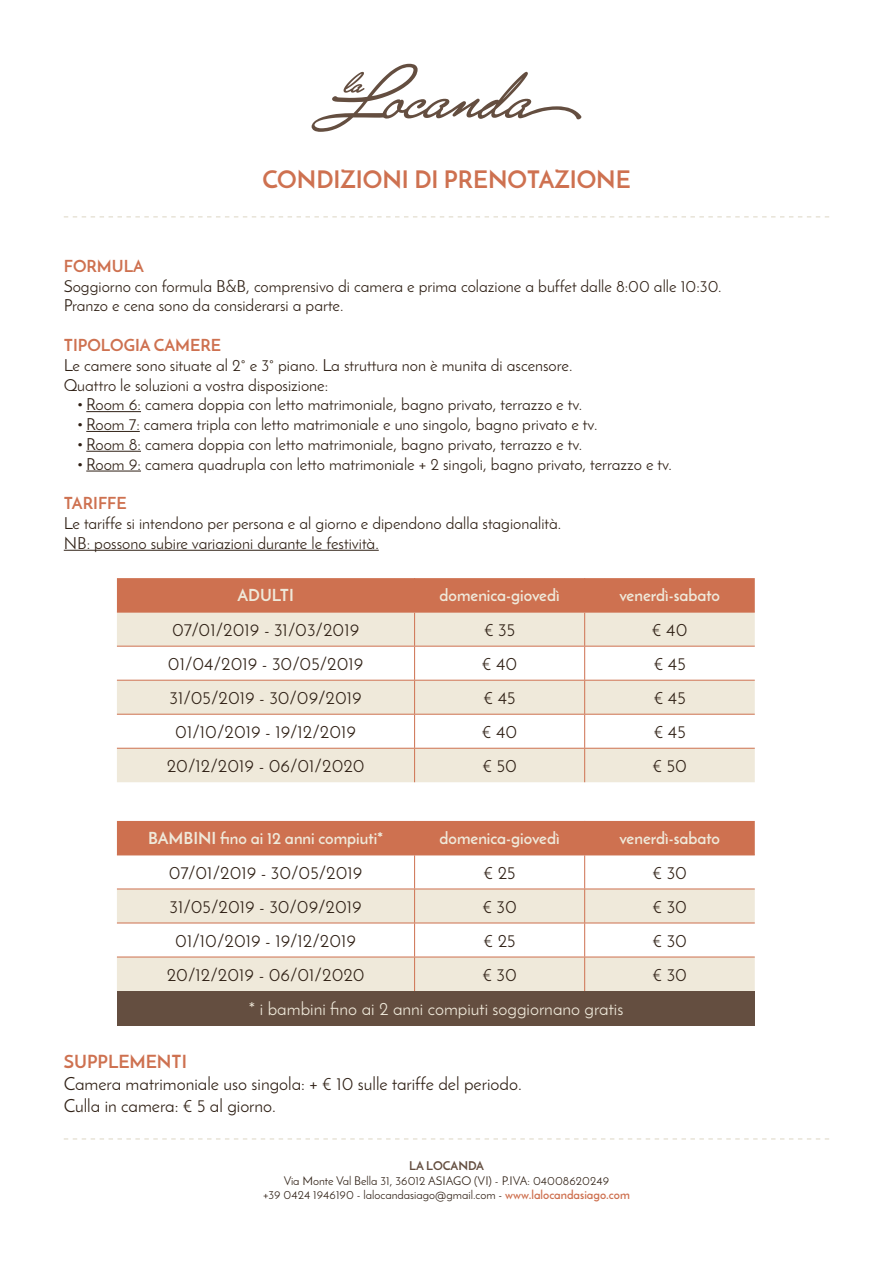
<style>
.page{position:relative;width:893px;height:1263px;background:#fff}
.page>*{position:absolute;margin:0;border:0;box-sizing:border-box;transform-origin:0 0}
.t1{font:700 24px "Josefin Sans";color:#ce7150}
.PARAGRAFO{font:18px "Josefin Sans";color:#2f2015}
.PARAGRAFO-2{font:18px "Josefin Sans";color:#efe9da}
.PARAGRAFO-3{font:700 18px "Josefin Sans";color:#ce7150}
.PARAGRAFO-4{font:16.5px "Josefin Sans";color:#2f2015}
.PARAGRAFO-5{font:700 16.5px "Josefin Sans";color:#efe9da}
.PARAGRAFO-6{font:700 16.5px "Josefin Sans";color:#ce7150}
.PARAGRAFO-7{font:12px "Josefin Sans";color:#2f2015}
.PARAGRAFO-8{font:700 12px "Josefin Sans";color:#644e40}
.s1{font-weight:700;color:#ce7150}
</style>
<div class="page">
<hr style="left:86px;top:411px;width:55px;height:1px;background:#2f2015">
<hr style="left:86px;top:431px;width:54px;height:1px;background:#2f2015">
<hr style="left:86px;top:451px;width:55px;height:1px;background:#2f2015">
<hr style="left:86px;top:471px;width:55px;height:1px;background:#2f2015">
<hr style="left:64px;top:550px;width:315px;height:1px;background:#2f2015">
<svg style="left:312px;top:64px;width:269px;height:68px"></svg>
<svg style="left:64px;top:216px;width:765px;height:1px"></svg>
<div style="left:117px;top:578px;width:638px;height:34px;background:#ce7150"></div>
<svg style="left:117px;top:613px;width:638px;height:169px;fill:#efe9da"></svg>
<hr style="left:414px;top:578px;width:1px;height:34px;background:#ce7150">
<hr style="left:584px;top:578px;width:1px;height:34px;background:#ce7150">
<hr style="left:117px;top:612px;width:298px;height:1px;background:#ce7150">
<hr style="left:415px;top:612px;width:170px;height:1px;background:#ce7150">
<hr style="left:414px;top:612px;width:1px;height:34px;background:#ce7150">
<hr style="left:585px;top:612px;width:170px;height:1px;background:#ce7150">
<hr style="left:584px;top:612px;width:1px;height:34px;background:#ce7150">
<hr style="left:117px;top:646px;width:298px;height:1px;background:#ce7150">
<hr style="left:415px;top:646px;width:170px;height:1px;background:#ce7150">
<hr style="left:414px;top:646px;width:1px;height:34px;background:#ce7150">
<hr style="left:585px;top:646px;width:170px;height:1px;background:#ce7150">
<hr style="left:584px;top:646px;width:1px;height:34px;background:#ce7150">
<hr style="left:117px;top:680px;width:298px;height:1px;background:#ce7150">
<hr style="left:415px;top:680px;width:170px;height:1px;background:#ce7150">
<hr style="left:414px;top:680px;width:1px;height:34px;background:#ce7150">
<hr style="left:585px;top:680px;width:170px;height:1px;background:#ce7150">
<hr style="left:584px;top:680px;width:1px;height:34px;background:#ce7150">
<hr style="left:414px;top:714px;width:1px;height:34px;background:#ce7150">
<hr style="left:584px;top:714px;width:1px;height:34px;background:#ce7150">
<hr style="left:414px;top:749px;width:1px;height:33px;background:#ce7150">
<hr style="left:584px;top:749px;width:1px;height:33px;background:#ce7150">
<hr style="left:117px;top:714px;width:298px;height:1px;background:#ce7150">
<hr style="left:415px;top:714px;width:170px;height:1px;background:#ce7150">
<hr style="left:585px;top:714px;width:170px;height:1px;background:#ce7150">
<hr style="left:117px;top:748px;width:298px;height:1px;background:#ce7150">
<hr style="left:415px;top:748px;width:170px;height:1px;background:#ce7150">
<hr style="left:585px;top:748px;width:170px;height:1px;background:#ce7150">
<div style="left:117px;top:821px;width:638px;height:33px;background:#ce7150"></div>
<svg style="left:117px;top:889px;width:638px;height:102px;fill:#efe9da"></svg>
<div style="left:117px;top:991px;width:638px;height:34px;background:#644e40"></div>
<hr style="left:414px;top:821px;width:1px;height:33px;background:#ce7150">
<hr style="left:584px;top:821px;width:1px;height:33px;background:#ce7150">
<hr style="left:117px;top:854px;width:298px;height:1px;background:#ce7150">
<hr style="left:415px;top:854px;width:170px;height:1px;background:#ce7150">
<hr style="left:414px;top:855px;width:1px;height:33px;background:#ce7150">
<hr style="left:585px;top:854px;width:170px;height:1px;background:#ce7150">
<hr style="left:584px;top:855px;width:1px;height:33px;background:#ce7150">
<hr style="left:117px;top:888px;width:298px;height:1px;background:#ce7150">
<hr style="left:415px;top:888px;width:170px;height:1px;background:#ce7150">
<hr style="left:414px;top:889px;width:1px;height:34px;background:#ce7150">
<hr style="left:585px;top:888px;width:170px;height:1px;background:#ce7150">
<hr style="left:584px;top:889px;width:1px;height:34px;background:#ce7150">
<hr style="left:414px;top:923px;width:1px;height:34px;background:#ce7150">
<hr style="left:584px;top:923px;width:1px;height:34px;background:#ce7150">
<hr style="left:414px;top:957px;width:1px;height:34px;background:#ce7150">
<hr style="left:584px;top:957px;width:1px;height:34px;background:#ce7150">
<hr style="left:117px;top:923px;width:298px;height:1px;background:#ce7150">
<hr style="left:415px;top:923px;width:170px;height:1px;background:#ce7150">
<hr style="left:585px;top:923px;width:170px;height:1px;background:#ce7150">
<hr style="left:117px;top:957px;width:298px;height:1px;background:#ce7150">
<hr style="left:415px;top:957px;width:170px;height:1px;background:#ce7150">
<hr style="left:585px;top:957px;width:170px;height:1px;background:#ce7150">
<svg style="left:64px;top:1138px;width:765px;height:1px"></svg>
<p class="t1" style="left:262px;top:165px;width:370px">CONDIZIONI DI PRENOTAZIONE</p>
<p class="PARAGRAFO-6" style="left:64px;top:256px;width:82px">FORMULA</p>
<p class="PARAGRAFO-4" style="left:64px;top:276px;width:659px">Soggiorno con formula B&amp;B, comprensivo di camera e prima colazione a buffet dalle 8:00 alle 10:30.</p>
<p class="PARAGRAFO-4" style="left:64px;top:296px;width:281px">Pranzo e cena sono da considerarsi a parte.</p>
<p class="PARAGRAFO-6" style="left:64px;top:335px;width:159px">TIPOLOGIA CAMERE</p>
<p class="PARAGRAFO-4" style="left:64px;top:355px;width:510px">Le camere sono situate al 2° e 3° piano. La struttura non è munita di ascensore.</p>
<p class="PARAGRAFO-4" style="left:64px;top:375px;width:266px">Quattro le soluzioni a vostra disposizione:</p>
<p class="PARAGRAFO-4" style="left:77px;top:395px;width:506px">• Room 6: camera doppia con letto matrimoniale, bagno privato, terrazzo e tv.</p>
<p class="PARAGRAFO-4" style="left:77px;top:414px;width:522px">• Room 7: camera tripla con letto matrimoniale e uno singolo, bagno privato e tv.</p>
<p class="PARAGRAFO-4" style="left:77px;top:434px;width:506px">• Room 8: camera doppia con letto matrimoniale, bagno privato, terrazzo e tv.</p>
<p class="PARAGRAFO-4" style="left:77px;top:454px;width:596px">• Room 9: camera quadrupla con letto matrimoniale + 2 singoli, bagno privato, terrazzo e tv.</p>
<p class="PARAGRAFO-6" style="left:64px;top:493px;width:64px">TARIFFE</p>
<p class="PARAGRAFO-4" style="left:64px;top:513px;width:499px">Le tariffe si intendono per persona e al giorno e dipendono dalla stagionalità.</p>
<p class="PARAGRAFO-4" style="left:64px;top:533px;width:316px">NB: possono subire variazioni durante le festività.</p>
<p class="PARAGRAFO-5" style="left:238px;top:585px;width:58px">ADULTI</p>
<p class="PARAGRAFO-5" style="left:439px;top:585px;width:122px">domenica-giovedì</p>
<p class="PARAGRAFO-5" style="left:619px;top:585px;width:102px">venerdì-sabato</p>
<p class="PARAGRAFO" style="left:172px;top:619px;width:189px">07/01/2019 - 31/03/2019</p>
<p class="PARAGRAFO" style="left:484px;top:619px;width:33px">€ 35</p>
<p class="PARAGRAFO" style="left:652px;top:619px;width:37px">€ 40</p>
<p class="PARAGRAFO" style="left:168px;top:653px;width:197px">01/04/2019 - 30/05/2019</p>
<p class="PARAGRAFO" style="left:482px;top:653px;width:37px">€ 40</p>
<p class="PARAGRAFO" style="left:654px;top:653px;width:34px">€ 45</p>
<p class="PARAGRAFO" style="left:170px;top:687px;width:194px">31/05/2019 - 30/09/2019</p>
<p class="PARAGRAFO" style="left:484px;top:687px;width:34px">€ 45</p>
<p class="PARAGRAFO" style="left:654px;top:687px;width:34px">€ 45</p>
<p class="PARAGRAFO" style="left:175px;top:721px;width:182px">01/10/2019 - 19/12/2019</p>
<p class="PARAGRAFO" style="left:482px;top:721px;width:37px">€ 40</p>
<p class="PARAGRAFO" style="left:654px;top:721px;width:34px">€ 45</p>
<p class="PARAGRAFO" style="left:167px;top:755px;width:199px">20/12/2019 - 06/01/2020</p>
<p class="PARAGRAFO" style="left:482px;top:755px;width:36px">€ 50</p>
<p class="PARAGRAFO" style="left:652px;top:755px;width:36px">€ 50</p>
<p class="PARAGRAFO-5" style="left:148px;top:828px;width:237px">BAMBINI fino ai 12 anni compiuti*</p>
<p class="PARAGRAFO-5" style="left:439px;top:828px;width:122px">domenica-giovedì</p>
<p class="PARAGRAFO-5" style="left:619px;top:828px;width:102px">venerdì-sabato</p>
<p class="PARAGRAFO" style="left:169px;top:861px;width:195px">07/01/2019 - 30/05/2019</p>
<p class="PARAGRAFO" style="left:484px;top:861px;width:34px">€ 25</p>
<p class="PARAGRAFO" style="left:652px;top:861px;width:36px">€ 30</p>
<p class="PARAGRAFO" style="left:170px;top:895px;width:194px">31/05/2019 - 30/09/2019</p>
<p class="PARAGRAFO" style="left:482px;top:895px;width:36px">€ 30</p>
<p class="PARAGRAFO" style="left:652px;top:895px;width:36px">€ 30</p>
<p class="PARAGRAFO" style="left:175px;top:929px;width:182px">01/10/2019 - 19/12/2019</p>
<p class="PARAGRAFO" style="left:484px;top:929px;width:34px">€ 25</p>
<p class="PARAGRAFO" style="left:652px;top:929px;width:36px">€ 30</p>
<p class="PARAGRAFO" style="left:167px;top:963px;width:199px">20/12/2019 - 06/01/2020</p>
<p class="PARAGRAFO" style="left:482px;top:963px;width:36px">€ 30</p>
<p class="PARAGRAFO" style="left:652px;top:963px;width:36px">€ 30</p>
<p class="PARAGRAFO-2" style="left:248px;top:997px;width:376px">* i bambini fino ai 2 anni compiuti soggiornano gratis</p>
<p class="PARAGRAFO-3" style="left:64px;top:1051px;width:125px">SUPPLEMENTI</p>
<p class="PARAGRAFO" style="left:64px;top:1073px;width:459px">Camera matrimoniale uso singola: + € 10 sulle tariffe del periodo.</p>
<p class="PARAGRAFO" style="left:64px;top:1094px;width:214px">Culla in camera: € 5 al giorno.</p>
<p class="PARAGRAFO-8" style="left:409px;top:1159px;width:76px">LA LOCANDA</p>
<p class="PARAGRAFO-7" style="left:284px;top:1173px;width:327px">Via Monte Val Bella 31, 36012 ASIAGO (VI) - P.IVA: 04008620249</p>
<p class="PARAGRAFO-7" style="left:263px;top:1188px;width:368px">+39 0424 1946190 - lalocandasiago@gmail.com - <span class="s1">www.lalocandasiago.com</span></p>
</div>
